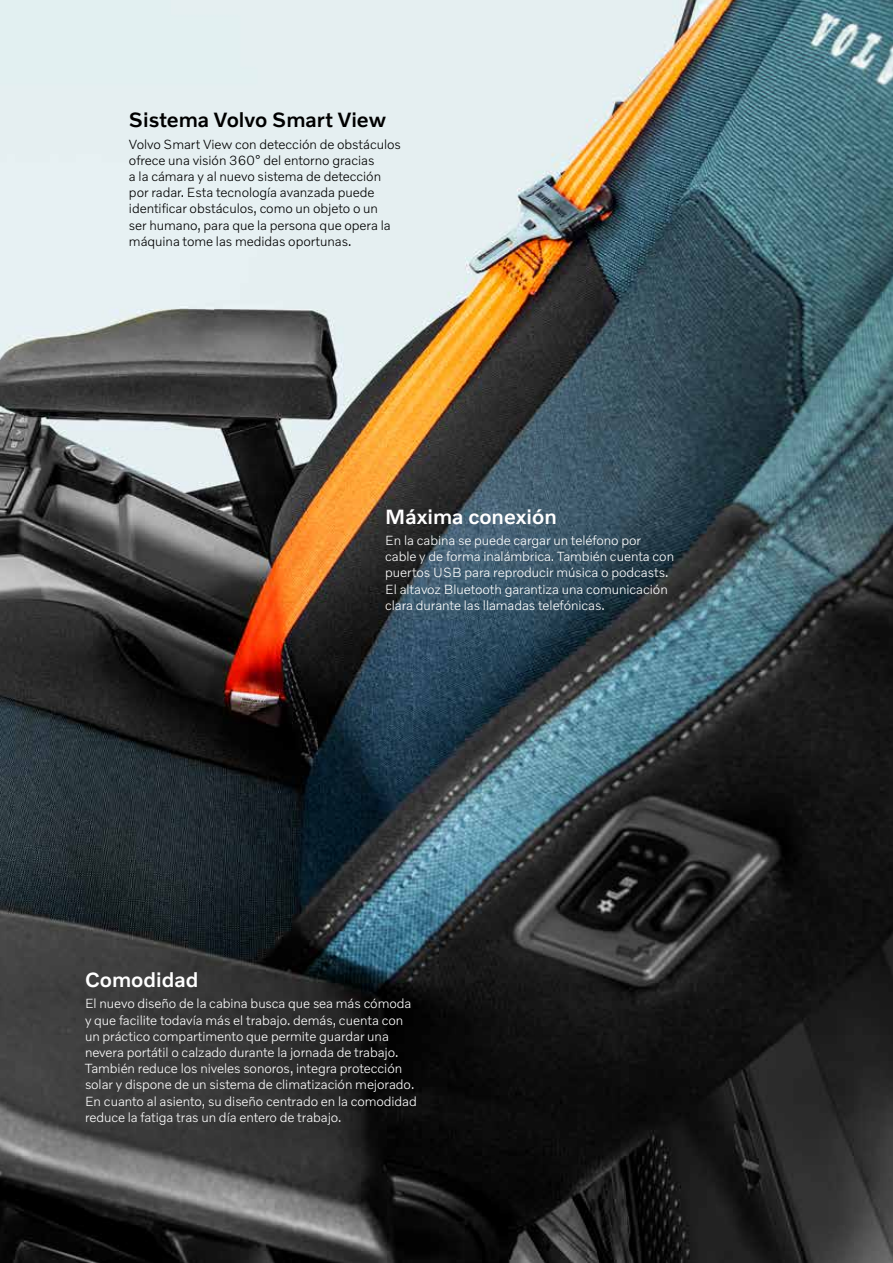
<style>
.page{position:relative;width:893px;height:1263px;background:#fff}
.page>*{position:absolute;margin:0;border:0;box-sizing:border-box;transform-origin:0 0}
.t1{font:500 21px "Volvo Novum";color:#fff}
.t2{font:500 21px "Volvo Novum";color:#000}
.t3{font:300 13.5px/16.2px "Volvo Novum";letter-spacing:-.005em;color:#fff}
.t4{font:300 13.5px/16.2px "Volvo Novum";letter-spacing:-.005em;color:#000}
</style>
<div class="page">
<img style="left:0;top:0;width:893px;height:1263px">
<h1 class="t2" style="left:129px;top:107px;width:259px">Sistema Volvo Smart View</h1>
<p class="t4" style="left:129px;top:135px;width:274px">Volvo Smart View con detección de obstáculos ofrece una visión 360° del entorno gracias<br>a la cámara y al nuevo sistema de detección por radar. Esta tecnología avanzada puede identificar obstáculos, como un objeto o un<br>ser humano, para que la persona que opera la máquina tome las medidas oportunas.</p>
<h1 class="t1" style="left:385px;top:503px;width:173px">Máxima conexión</h1>
<p class="t3" style="left:385px;top:532px;width:290px">En la cabina se puede cargar un teléfono por cable y de forma inalámbrica. También cuenta con puertos USB para reproducir música o podcasts.<br>El altavoz Bluetooth garantiza una comunicación clara durante las llamadas telefónicas.</p>
<h1 class="t1" style="left:85px;top:967px;width:115px">Comodidad</h1>
<p class="t3" style="left:85px;top:995px;width:333px">El nuevo diseño de la cabina busca que sea más cómoda y que facilite todavía más el trabajo. demás, cuenta con un práctico compartimento que permite guardar una nevera portátil o calzado durante la jornada de trabajo.<br>También reduce los niveles sonoros, integra protección solar y dispone de un sistema de climatización mejorado.<br>En cuanto al asiento, su diseño centrado en la comodidad reduce la fatiga tras un día entero de trabajo.</p>
</div>
